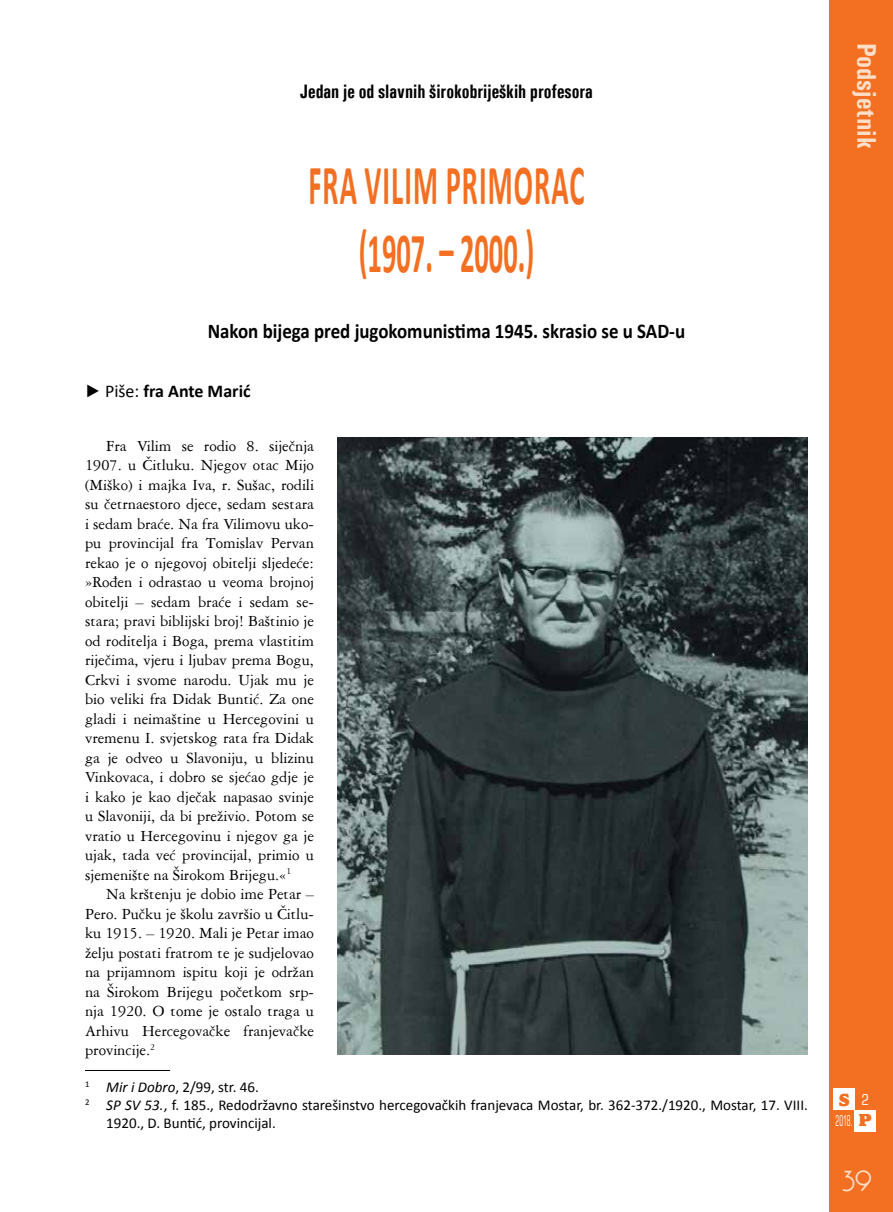
<style>
.page{position:relative;width:893px;height:1212px;background:#fff}
.page>*{position:absolute;margin:0;border:0;box-sizing:border-box;transform-origin:0 0}
.NASLOVNICA{font:700 57px "Calibri";letter-spacing:.04em;color:#f36f21;scale:.5 1}
.NASLOVNICA-2{font:700 57px "Calibri";color:#f36f21;scale:.5 1}
.t1{font:700 condensed 27px "Univers";color:#fedec7}
.t2{font:27px "Andes";color:#fedec7}
.PODNASLOV{font:700 21px "Calibri";color:#000;scale:.9 1}
.NADNASLOV{font:700 condensed 19.5px "Univers";color:#000;scale:.9 1}
.AUTOR{font:700 18px "Calibri";color:#000}
.t3{font:800 18px "Alfredo";color:#f36f21}
.bt_11{font:16.5px/19.5px "American Garamond BT";color:#000;text-align:justify}
.Tekst_fusnote{font:15px/18px "Calibri";color:#000}
.tekst_fusnote_crtica{font:15px "Calibri";color:#000}
.t4{font:condensed 15px "Square 721 BT";color:#fff;scale:.5 1}
.t5{font:condensed 15px "Square 721 BT";color:#fff}
.s1{font-family:"Times New Roman";font-weight:400}
.s2{font-weight:400}
.s3{font-style:italic}
.s4{font-family:"Alfredo";font-weight:800;font-stretch:normal;font-size:18px;color:#f36f21}
</style>
<div class="page">
<div style="left:829px;top:0;width:64px;height:1212px;background:#f36f21"></div>
<div style="left:833px;top:1089px;width:22px;height:21px;background:#fff"></div>
<div style="left:855px;top:1110px;width:21px;height:21px;background:#fff"></div>
<img style="left:337px;top:437px;width:471px;height:617px">
<hr style="left:85px;top:1070px;width:85px;height:1px;background:#000">
<p class="NADNASLOV" style="left:300px;top:80px;width:327px">Jedan je od slavnih širokobrijeških profesora</p>
<p class="NASLOVNICA" style="left:308px;top:144px;width:554px">FRA VILIM PRIMORAC</p>
<p class="NASLOVNICA-2" style="left:359px;top:213px;width:353px">(1907. – 2000.)</p>
<p class="PODNASLOV" style="left:208px;top:317px;width:532px">Nakon bijega pred jugokomunistima 1945. skrasio se u SAD-u</p>
<p class="AUTOR" style="left:85px;top:378px;width:167px"><span class="s1">►</span> <span class="s2">Piše:</span> fra Ante Marić</p>
<p class="bt_11" style="left:85px;top:435px;width:230px;text-indent:21px">Fra Vilim se rodio 8. siječnja 1907. u Čitluku. Njegov otac Mijo (Miško) i majka Iva, r. Sušac, rodili su četrnaestoro djece, sedam sestara i sedam braće. Na fra Vilimovu uko&shy;pu provincijal fra Tomislav Pervan rekao je o njegovoj obitelji sljedeće: »Rođen i odrastao u veoma brojnoj obitelji – sedam braće i sedam se&shy;stara; pravi biblijski broj! Baštinio je od roditelja i Boga, prema vlastitim riječima, vjeru i ljubav prema Bogu, Crkvi i svome narodu. Ujak mu je bio veliki fra Didak Buntić. Za one gladi i neimaštine u Hercegovini u vremenu I. svjetskog rata fra Didak ga je odveo u Slavoniju, u blizinu Vinkovaca, i dobro se sjećao gdje je i kako je kao dječak napasao svinje u Slavoniji, da bi preživio. Potom se vratio u Hercegovinu i njegov ga je ujak, tada već provincijal, primio u sjemenište na Širokom Brijegu.«<sup>1</sup></p>
<p class="bt_11" style="left:85px;top:884px;width:230px;text-indent:21px">Na krštenju je dobio ime Petar – Pero. Pučku je školu završio u Čitlu&shy;ku 1915. – 1920. Mali je Petar imao želju postati fratrom te je sudjelovao na prijamnom ispitu koji je održan na Širokom Brijegu početkom srp&shy;nja 1920. O tome je ostalo traga u Arhivu Hercegovačke franjevačke provincije.<sup>2</sup></p>
<p class="tekst_fusnote_crtica" style="left:85px;top:1077px;width:175px"><sup>1</sup> <span class="s3">Mir i Dobro</span>, 2/99, str. 46.</p>
<p class="Tekst_fusnote" style="left:106px;top:1096px;width:703px;text-indent:-21px"><sup>2</sup> <span class="s3">SP SV 53.</span>, f. 185., Redodržavno starešinstvo hercegovačkih franjevaca Mostar, br. 362-372./1920., Mostar, 17. VIII.<br>1920., D. Buntić, provincijal.</p>
<h2 class="t1" style="left:883px;top:43px;width:108px;rotate:90deg">Podsjetnik</h2>
<p class="t3" style="left:839px;top:1090px;width:12px">S</p>
<p class="t4" style="left:836px;top:1112px;width:73px">2018. <span class="s4">P</span></p>
<p class="t5" style="left:862px;top:1090px;width:9px">2</p>
<p class="t2" style="left:842px;top:1169px;width:31px">39</p>
</div>
